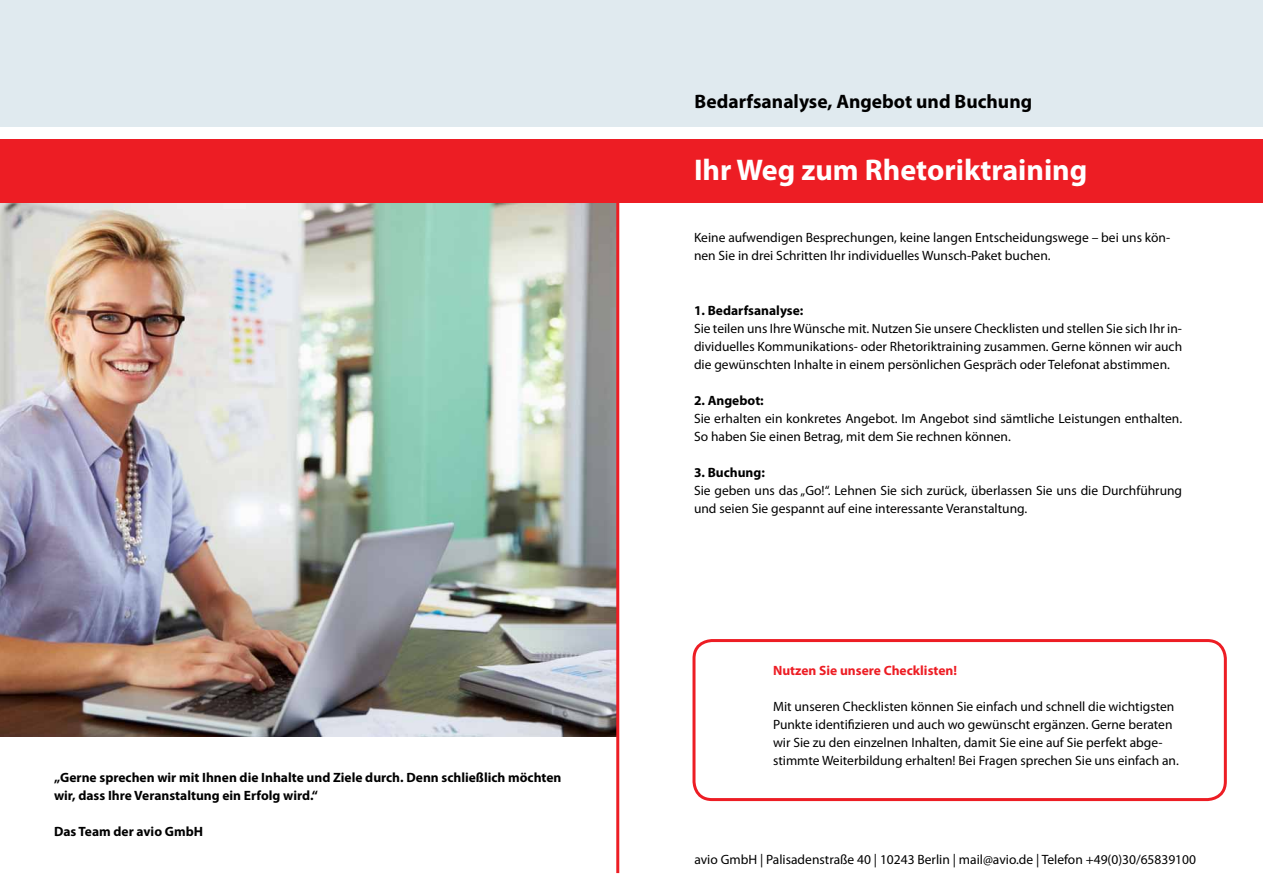
<style>
.page{position:relative;width:1263px;height:893px;background:#fff}
.page>*{position:absolute;margin:0;border:0;box-sizing:border-box;transform-origin:0 0}
.t1{font:700 30px "Myriad Pro";color:#fff}
.t2{font:700 19.5px "Myriad Pro";color:#000}
.t3{font:13.5px/18px "Myriad Pro";color:#000}
.t4{font:700 13.5px/18px "Myriad Pro";color:#000}
.t5{font:700 13.5px "Myriad Pro";color:#ed1d24}
</style>
<div class="page">
<img style="left:0;top:203px;width:616px;height:533px">
<div style="left:0;top:0;width:1263px;height:126px;background:#e0eaef"></div>
<hr style="left:616px;top:159px;width:3px;height:714px;background:#ed1d24">
<div style="left:692px;top:639px;width:535px;height:162px;border:3px solid #ed1d24;border-radius:18px"></div>
<div style="left:0;top:139px;width:1263px;height:64px;background:#ed1d24"></div>
<p class="t4" style="left:54px;top:768px;width:509px">„Gerne sprechen wir mit Ihnen die Inhalte und Ziele durch. Denn schließlich möchten wir, dass Ihre Veranstaltung ein Erfolg wird.“</p>
<p class="t4" style="left:54px;top:822px;width:151px">Das Team der avio GmbH</p>
<h2 class="t2" style="left:694px;top:89px;width:339px">Bedarfsanalyse, Angebot und Buchung</h2>
<h1 class="t1" style="left:694px;top:150px;width:395px">Ihr Weg zum Rhetoriktraining</h1>
<p class="t3" style="left:694px;top:228px;width:478px">Keine aufwendigen Besprechungen, keine langen Entscheidungswege – bei uns kön&shy;nen Sie in drei Schritten Ihr individuelles Wunsch-Paket buchen.</p>
<p class="t4" style="left:694px;top:301px;width:111px">1. Bedarfsanalyse:</p>
<p class="t3" style="left:694px;top:319px;width:490px;text-align:justify">Sie teilen uns Ihre Wünsche mit. Nutzen Sie unsere Checklisten und stellen Sie sich Ihr in&shy;dividuelles Kommunikations- oder Rhetoriktraining zusammen. Gerne können wir auch die gewünschten Inhalte in einem persönlichen Gespräch oder Telefonat abstimmen.</p>
<p class="t4" style="left:694px;top:391px;width:71px">2. Angebot:</p>
<p class="t3" style="left:694px;top:409px;width:490px">Sie erhalten ein konkretes Angebot. Im Angebot sind sämtliche Leistungen enthalten.<br>So haben Sie einen Betrag, mit dem Sie rechnen können.</p>
<p class="t4" style="left:694px;top:463px;width:72px">3. Buchung:</p>
<p class="t3" style="left:694px;top:481px;width:490px">Sie geben uns das „Go!“. Lehnen Sie sich zurück, überlassen Sie uns die Durchführung und seien Sie gespannt auf eine interessante Veranstaltung.</p>
<p class="t5" style="left:773px;top:662px;width:186px">Nutzen Sie unsere Checklisten!</p>
<p class="t3" style="left:773px;top:697px;width:407px">Mit unseren Checklisten können Sie einfach und schnell die wichtigsten Punkte identifizieren und auch wo gewünscht ergänzen. Gerne beraten wir Sie zu den einzelnen Inhalten, damit Sie eine auf Sie perfekt abge&shy;stimmte Weiterbildung erhalten! Bei Fragen sprechen Sie uns einfach an.</p>
<p class="t3" style="left:694px;top:850px;width:503px">avio GmbH | Palisadenstraße 40 | 10243 Berlin | mail@avio.de | Telefon +49(0)30/65839100</p>
</div>
